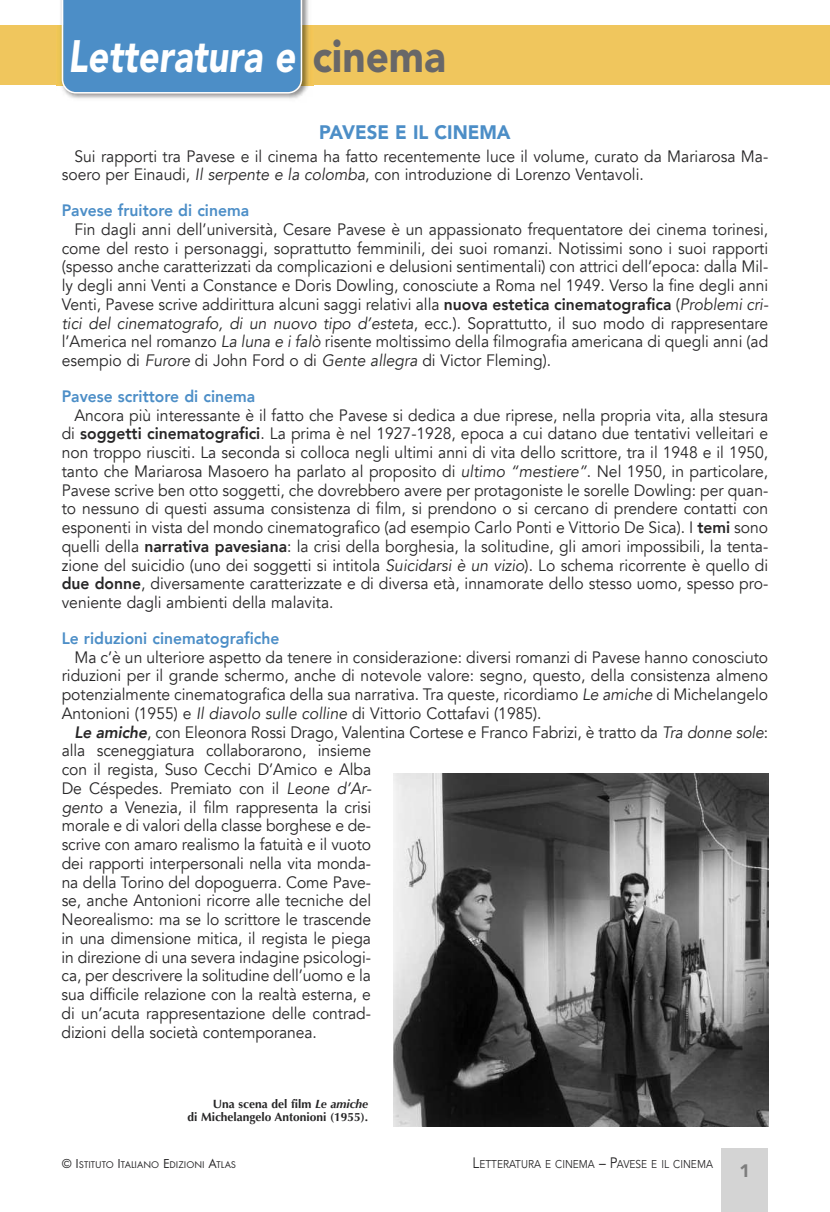
<style>
.page{position:relative;width:830px;height:1212px;background:#fff}
.page>*{position:absolute;margin:0;border:0;box-sizing:border-box;transform-origin:0 0}
.t1{font:italic 900 45px "Avenir";letter-spacing:.005em;color:#fff;scale:.8 1}
.t2{font:900 19.5px "Avenir";color:#4c8ec7;scale:.95 1}
.t3{font:900 18px "Avenir";color:#7d7d7d}
.t4{font:16.5px/18.8px "Avenir";letter-spacing:-.005em;color:#272627;text-align:justify;scale:.95 1}
.t5{font:800 16.5px "Avenir";color:#4c8ec7;scale:.95 1}
.t6{font:700 12px/13.5px "Optima";color:#272627;text-align:right}
.t7{font:11.25px "Avenir";color:#272627;scale:.9 1}
.t8{font:10.2px "Futura T";color:#272627}
.s1{font-style:normal;color:#686768}
.s2{font-style:italic}
.s3{font-weight:800}
.s4{font-weight:800;font-style:italic}
.s5{font-size:13.5px}
.s6{font-size:15px}
</style>
<div class="page">
<div style="left:721px;top:1148px;width:46px;height:64px;background:#d4d4d4"></div>
<div style="left:0;top:26px;width:829px;height:59px;background:#f0c65d"></div>
<img style="left:57px;top:0;width:256px;height:99px">
<div style="left:62px;top:0;width:240px;height:94px;background:#4c8ec7"></div>
<img style="left:393px;top:774px;width:374px;height:353px">
<h1 class="t1" style="left:68px;top:38px;width:473px">Letteratura e <span class="s1">cinema</span></h1>
<p class="t2" style="left:319px;top:119px;width:203px">PAVESE E IL CINEMA</p>
<p class="t4" style="left:62px;top:147px;width:744px;text-indent:13px">Sui rapporti tra Pavese e il cinema ha fatto recentemente luce il volume, curato da Mariarosa Ma&shy;soero per Einaudi, <span class="s2">Il serpente e la colomba</span>, con introduzione di Lorenzo Ventavoli.</p>
<p class="t5" style="left:62px;top:200px;width:199px">Pavese fruitore di cinema</p>
<p class="t4" style="left:62px;top:220px;width:744px;text-indent:13px">Fin dagli anni dell’università, Cesare Pavese è un appassionato frequentatore dei cinema torinesi, come del resto i personaggi, soprattutto femminili, dei suoi romanzi. Notissimi sono i suoi rapporti (spesso anche caratterizzati da complicazioni e delusioni sentimentali) con attrici dell’epoca: dalla Mil&shy;ly degli anni Venti a Constance e Doris Dowling, conosciute a Roma nel 1949. Verso la fine degli anni Venti, Pavese scrive addirittura alcuni saggi relativi alla <span class="s3">nuova estetica cinematografica</span> (<span class="s2">Problemi cri&shy;tici del cinematografo, di un nuovo tipo d’esteta</span>, ecc.). Soprattutto, il suo modo di rappresentare l’America nel romanzo <span class="s2">La luna e i falò</span> risente moltissimo della filmografia americana di quegli anni (ad esempio di <span class="s2">Furore</span> di John Ford o di <span class="s2">Gente allegra</span> di Victor Fleming).</p>
<p class="t5" style="left:62px;top:385px;width:205px">Pavese scrittore di cinema</p>
<p class="t4" style="left:62px;top:406px;width:744px;text-indent:13px">Ancora più interessante è il fatto che Pavese si dedica a due riprese, nella propria vita, alla stesura di <span class="s3">soggetti cinematografici</span>. La prima è nel 1927-1928, epoca a cui datano due tentativi velleitari e non troppo riusciti. La seconda si colloca negli ultimi anni di vita dello scrittore, tra il 1948 e il 1950, tanto che Mariarosa Masoero ha parlato al proposito di <span class="s2">ultimo “mestiere”</span>. Nel 1950, in particolare, Pavese scrive ben otto soggetti, che dovrebbero avere per protagoniste le sorelle Dowling: per quan&shy;to nessuno di questi assuma consistenza di film, si prendono o si cercano di prendere contatti con esponenti in vista del mondo cinematografico (ad esempio Carlo Ponti e Vittorio De Sica). I <span class="s3">temi</span> sono quelli della <span class="s3">narrativa pavesiana</span>: la crisi della borghesia, la solitudine, gli amori impossibili, la tenta&shy;zione del suicidio (uno dei soggetti si intitola <span class="s2">Suicidarsi è un vizio</span>). Lo schema ricorrente è quello di <span class="s3">due donne</span>, diversamente caratterizzate e di diversa età, innamorate dello stesso uomo, spesso pro&shy;veniente dagli ambienti della malavita.</p>
<p class="t5" style="left:62px;top:627px;width:230px">Le riduzioni cinematografiche</p>
<p class="t4" style="left:62px;top:648px;width:744px;text-indent:13px">Ma c’è un ulteriore aspetto da tenere in considerazione: diversi romanzi di Pavese hanno conosciuto riduzioni per il grande schermo, anche di notevole valore: segno, questo, della consistenza almeno potenzialmente cinematografica della sua narrativa. Tra queste, ricordiamo <span class="s2">Le amiche</span> di Michelangelo Antonioni (1955) e <span class="s2">Il diavolo sulle colline</span> di Vittorio Cottafavi (1985).</p>
<p class="t4" style="left:61px;top:723px;width:745px;text-align:left;text-indent:13px"><span class="s4">Le amiche</span>, con Eleonora Rossi Drago, Valentina Cortese e Franco Fabrizi, è tratto da <span class="s2">Tra donne sole</span>: alla sceneggiatura collaborarono, insieme<br>con il regista, Suso Cecchi D’Amico e Alba<br>De Céspedes. Premiato con il <span class="s2">Leone d’Ar-<br>gento</span> a Venezia, il film rappresenta la crisi<br>morale e di valori della classe borghese e de-<br>scrive con amaro realismo la fatuità e il vuoto<br>dei rapporti interpersonali nella vita monda-<br>na della Torino del dopoguerra. Come Pave-<br>se, anche Antonioni ricorre alle tecniche del<br>Neorealismo: ma se lo scrittore le trascende<br>in una dimensione mitica, il regista le piega<br>in direzione di una severa indagine psicologi-<br>ca, per descrivere la solitudine dell’uomo e la<br>sua difficile relazione con la realtà esterna, e<br>di un’acuta rappresentazione delle contrad-<br>dizioni della società contemporanea.</p>
<p class="t6" style="left:187px;top:1098px;width:182px">Una scena del film <span class="s2">Le amiche<br></span>di Michelangelo Antonioni (1955).</p>
<p class="t8" style="left:62px;top:1158px;width:176px"><span class="s5">© I</span>STITUTO <span class="s5">I</span>TALIANO <span class="s5">E</span>DIZIONI <span class="s5">A</span>TLAS</p>
<p class="t7" style="left:472px;top:1159px;width:268px"><span class="s6">L</span>ETTERATURA E CINEMA <span class="s6">– P</span>AVESE E IL CINEMA</p>
<p class="t3" style="left:739px;top:1159px;width:12px">1</p>
</div>
